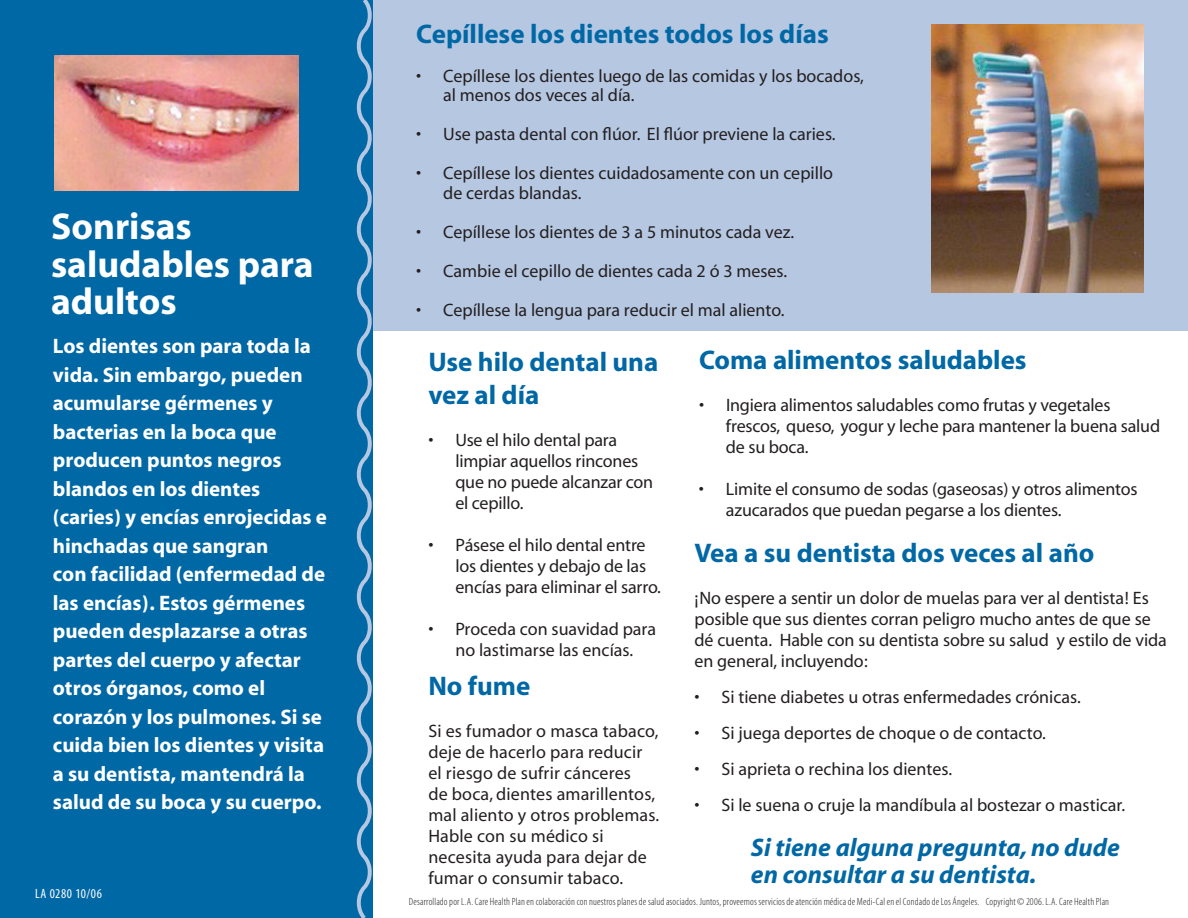
<style>
.page{position:relative;width:1188px;height:918px;background:#fff}
.page>*{position:absolute;margin:0;border:0;box-sizing:border-box;transform-origin:0 0}
.t1{font:700 37.5px/37.5px "Myriad";color:#fff}
.t2{font:700 27px/32.4px "Myriad";color:#0068a5}
.t3{font:italic 700 25.5px/27px "Myriad";color:#0068a5}
.t4{font:700 21px/28.5px "Myriad";color:#fff}
.t5{font:18px/21px "Myriad";color:#231f20}
.t6{font:condensed 13.5px "Myriad Pro";letter-spacing:.045em;color:#fff}
.t7{font:300 condensed 10.5px "Myriad Pro";letter-spacing:.015em;color:#231f20}
</style>
<div class="page">
<div style="left:366px;top:0;width:822px;height:331px;background:#b6c7e2"></div>
<div style="left:0;top:0;width:372px;height:918px;background:#0068a5"></div>
<img style="left:54px;top:56px;width:245px;height:135px">
<svg style="left:356px;top:0;width:17px;height:918px"></svg>
<img style="left:932px;top:24px;width:212px;height:268px">
<h1 class="t1" style="left:51px;top:209px;width:264px">Sonrisas saludables para adultos</h1>
<p class="t4" style="left:53px;top:333px;width:275px">Los dientes son para toda la vida. Sin embargo, pueden acumularse gérmenes y bacterias en la boca que producen puntos negros blandos en los dientes (caries) y encías enrojecidas e hinchadas que sangran<br>con facilidad (enfermedad de las encías). Estos gérmenes pueden desplazarse a otras partes del cuerpo y afectar otros órganos, como el corazón y los pulmones. Si se cuida bien los dientes y visita a su dentista, mantendrá la salud de su boca y su cuerpo.</p>
<p class="t6" style="left:35px;top:886px;width:68px">LA 0280 10/06</p>
<h2 class="t2" style="left:416px;top:19px;width:414px">Cepíllese los dientes todos los días</h2>
<p class="t5" style="left:443px;top:67px;width:422px;line-height:19.5px;text-indent:-27px">• Cepíllese los dientes luego de las comidas y los bocados, al menos dos veces al día.</p>
<p class="t5" style="left:416px;top:125px;width:421px">• Use pasta dental con flúor. El flúor previene la caries.</p>
<p class="t5" style="left:443px;top:164px;width:391px;line-height:19.5px;text-indent:-27px">• Cepíllese los dientes cuidadosamente con un cepillo de cerdas blandas.</p>
<p class="t5" style="left:416px;top:222px;width:379px">• Cepíllese los dientes de 3 a 5 minutos cada vez.</p>
<p class="t5" style="left:416px;top:261px;width:373px">• Cambie el cepillo de dientes cada 2 ó 3 meses.</p>
<p class="t5" style="left:416px;top:300px;width:370px">• Cepíllese la lengua para reducir el mal aliento.</p>
<h2 class="t2" style="left:699px;top:345px;width:329px">Coma alimentos saludables</h2>
<p class="t5" style="left:726px;top:396px;width:436px;text-indent:-27px">• Ingiera alimentos saludables como frutas y vegetales frescos, queso, yogur y leche para mantener la buena salud de su boca.</p>
<p class="t5" style="left:726px;top:480px;width:413px;text-indent:-27px">• Limite el consumo de sodas (gaseosas) y otros alimentos azucarados que puedan pegarse a los dientes.</p>
<h2 class="t2" style="left:428px;top:347px;width:231px">Use hilo dental una vez al día</h2>
<p class="t5" style="left:455px;top:430px;width:199px;text-indent:-27px">• Use el hilo dental para limpiar aquellos rincones que no puede alcanzar con el cepillo.</p>
<p class="t5" style="left:455px;top:535px;width:207px;text-indent:-27px">• Pásese el hilo dental entre los dientes y debajo de las encías para eliminar el sarro.</p>
<p class="t5" style="left:428px;top:619px;width:229px;text-align:center">• Proceda con suavidad para no lastimarse las encías.</p>
<h2 class="t2" style="left:694px;top:538px;width:401px">Vea a su dentista dos veces al año</h2>
<p class="t5" style="left:694px;top:588px;width:474px">¡No espere a sentir un dolor de muelas para ver al dentista! Es posible que sus dientes corran peligro mucho antes de que se dé cuenta. Hable con su dentista sobre su salud y estilo de vida en general, incluyendo:</p>
<p class="t5" style="left:694px;top:687px;width:388px">• Si tiene diabetes u otras enfermedades crónicas.</p>
<p class="t5" style="left:694px;top:723px;width:353px">• Si juega deportes de choque o de contacto.</p>
<p class="t5" style="left:694px;top:759px;width:259px">• Si aprieta o rechina los dientes.</p>
<p class="t5" style="left:694px;top:795px;width:432px">• Si le suena o cruje la mandíbula al bostezar o masticar.</p>
<h3 class="t3" style="left:751px;top:835px;width:371px">Si tiene alguna pregunta, no dude en consultar a su dentista.</h3>
<h2 class="t2" style="left:428px;top:670px;width:104px">No fume</h2>
<p class="t5" style="left:428px;top:721px;width:233px">Si es fumador o masca tabaco, deje de hacerlo para reducir el riesgo de sufrir cánceres<br>de boca, dientes amarillentos, mal aliento y otros problemas.<br>Hable con su médico si necesita ayuda para dejar de fumar o consumir tabaco.</p>
<p class="t7" style="left:409px;top:895px;width:702px">Desarrollado por L.A. Care Health Plan en colaboración con nuestros planes de salud asociados. Juntos, proveemos servicios de atención médica de Medi-Cal en el Condado de Los Ángeles. Copyright © 2006. L.A. Care Health Plan</p>
</div>
